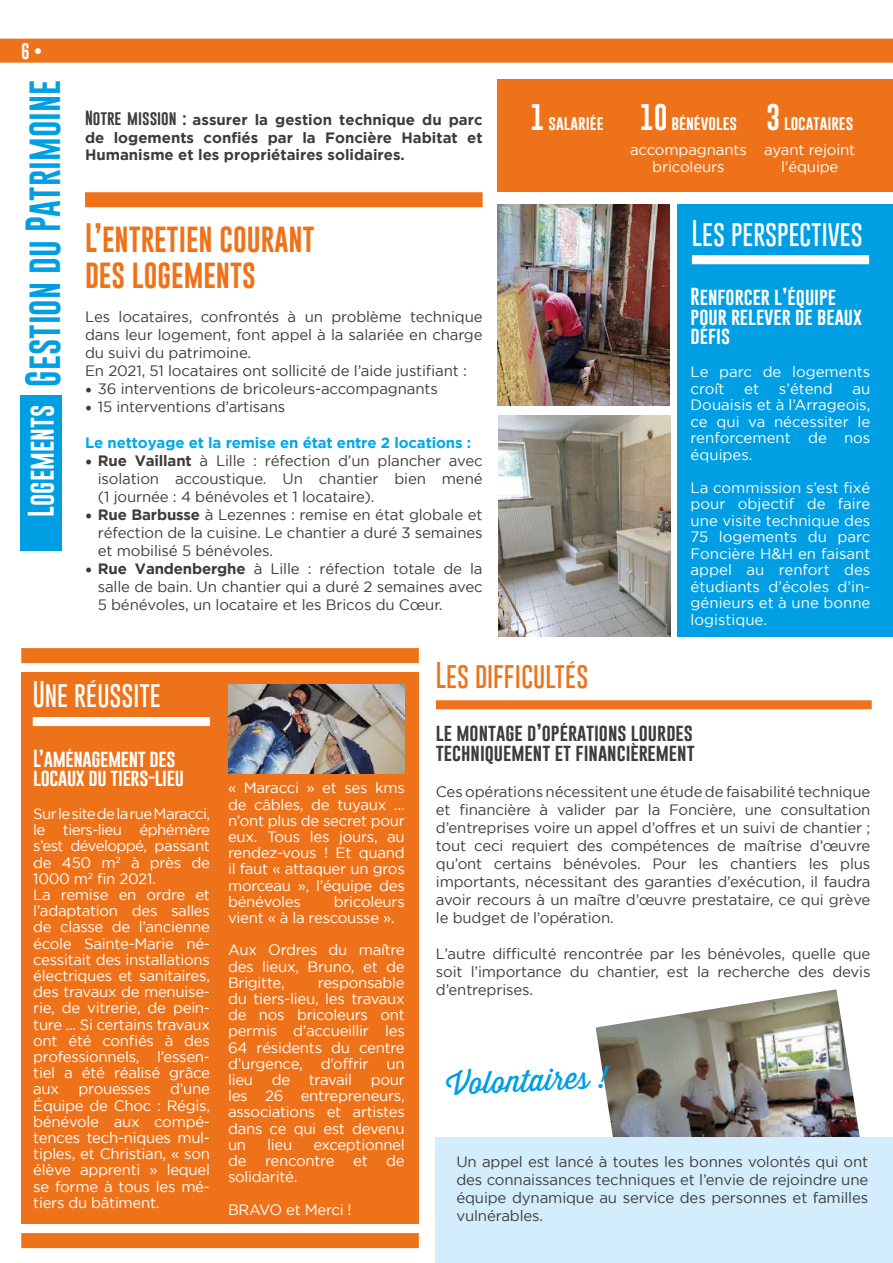
<style>
.page{position:relative;width:893px;height:1263px;background:#fff}
.page>*{position:absolute;margin:0;border:0;box-sizing:border-box;transform-origin:0 0}
.t1{font:36px "Gobold";color:#009fe3;scale:.9 1}
.t2{font:30px/36px "Gobold";color:#ee7219;scale:.9 1}
.t3{font:30px "Thirsty Script";color:#009fe3}
.t4{font:100 27px "Gobold";color:#fff;scale:.9 1}
.t5{font:100 27px "Gobold";color:#ee7219;scale:.9 1}
.t6{font:27px "Gobold";color:#fff;scale:.9 1}
.t7{font:18px/19.5px "Gobold";color:#3c3c3b}
.t8{font:18px/19.5px "Gobold";color:#fff}
.t9{font:18px/19.5px "Gobold";letter-spacing:-.02em;color:#fff}
.t10{font:16.5px "Gobold";color:#fff}
.t11{font:15px/16.2px "Gotham";letter-spacing:-.02em;color:#fff;text-align:justify}
.t12{font:15px/18px "Gotham";letter-spacing:-.01em;color:#3c3c3b;text-align:justify}
.t13{font:700 15px/18px "Gotham";color:#3c3c3b}
.t14{font:700 15px "Gotham";letter-spacing:-.01em;color:#00a8e7}
.t15{font:15px "Gobold";color:#fff}
.t16{font:15px/16.5px "Gotham";color:#fff}
.s1{font-family:"Gobold";font-weight:400}
.s2{font-family:"Minion Pro";font-size:18px}
.s3{font-family:"Minion Pro";font-weight:700;font-size:18px}
.s4{font-weight:700}
.s5{font-size:27px}
</style>
<div class="page">
<div style="left:0;top:39px;width:893px;height:24px;background:#ee7219"></div>
<div style="left:677px;top:204px;width:216px;height:432px;background:#009fe3"></div>
<div style="left:21px;top:672px;width:398px;height:552px;background:#ee7219"></div>
<img style="left:498px;top:416px;width:172px;height:220px">
<div style="left:20px;top:395px;width:42px;height:156px;background:#009fe3"></div>
<div style="left:498px;top:80px;width:395px;height:112px;background:#ee7219"></div>
<div style="left:85px;top:192px;width:398px;height:15px;background:#ee7219"></div>
<div style="left:21px;top:648px;width:398px;height:15px;background:#ee7219"></div>
<div style="left:21px;top:1233px;width:398px;height:15px;background:#ee7219"></div>
<img style="left:498px;top:204px;width:172px;height:202px">
<img style="left:228px;top:684px;width:177px;height:90px">
<div style="left:33px;top:717px;width:177px;height:9px;background:#fff"></div>
<div style="left:692px;top:255px;width:177px;height:9px;background:#fff"></div>
<img style="left:588px;top:989px;width:280px;height:149px">
<div style="left:436px;top:1138px;width:457px;height:125px;background:#d4edfc"></div>
<div style="left:436px;top:700px;width:436px;height:9px;background:#ee7219"></div>
<p class="t10" style="left:21px;top:40px;width:22px">6 •</p>
<h1 class="t1" style="left:20px;top:387px;width:343px;rotate:-90deg">Gestion du Patrimoine</h1>
<h3 class="t6" style="left:23px;top:517px;width:126px;rotate:-90deg">Logements</h3>
<p class="t13" style="left:85px;top:110px;width:399px"><span class="s1">Notre mission :</span> assurer la gestion technique du parc de logements confiés par la Foncière Habitat et</p>
<p class="t13" style="left:85px;top:145px;width:321px">Humanisme et les propriétaires solidaires.</p>
<h2 class="t2" style="left:85px;top:220px;width:257px">L’entretien courant des logements</h2>
<p class="t12" style="left:85px;top:308px;width:399px;text-align:left">Les locataires, confrontés à un problème technique dans leur logement, font appel à la salariée en charge du suivi du patrimoine.<br>En 2021, 51 locataires ont sollicité de l’aide justifiant :</p>
<p class="t12" style="left:85px;top:380px;width:354px"><span class="s2">•</span> 36 interventions de bricoleurs-accompagnants</p>
<p class="t12" style="left:85px;top:398px;width:202px"><span class="s2">•</span> 15 interventions d’artisans</p>
<p class="t14" style="left:85px;top:434px;width:388px">Le nettoyage et la remise en état entre 2 locations :</p>
<p class="t12" style="left:98px;top:452px;width:386px;text-indent:-13px"><span class="s3">•</span> <span class="s4">Rue Vaillant</span> à Lille : réfection d’un plancher avec isolation accoustique. Un chantier bien mené (1 journée : 4 bénévoles et 1 locataire).</p>
<p class="t12" style="left:98px;top:506px;width:386px;text-indent:-13px"><span class="s3">•</span> <span class="s4">Rue Barbusse</span> à Lezennes : remise en état globale et réfection de la cuisine. Le chantier a duré 3 semaines et mobilisé 5 bénévoles.</p>
<p class="t12" style="left:98px;top:560px;width:386px;text-indent:-13px"><span class="s3">•</span> <span class="s4">Rue Vandenberghe</span> à Lille : réfection totale de la salle de bain. Un chantier qui a duré 2 semaines avec 5 bénévoles, un locataire et les Bricos du Cœur.</p>
<p class="t15" style="left:531px;top:113px;width:74px"><span class="s5">1</span> salariée</p>
<p class="t15" style="left:640px;top:113px;width:215px"><span class="s5">10</span> bénévoles <span class="s5">3</span> locataires</p>
<p class="t11" style="left:630px;top:142px;width:118px;text-align:center">accompagnants bricoleurs</p>
<p class="t11" style="left:764px;top:142px;width:93px;text-align:center">ayant rejoint l’équipe</p>
<h3 class="t4" style="left:692px;top:215px;width:191px">Les perspectives</h3>
<p class="t8" style="left:691px;top:287px;width:173px">Renforcer l’équipe pour relever de beaux défis</p>
<p class="t16" style="left:691px;top:363px;width:181px">Le parc de logements croît</p>
<p class="t11" style="left:744px;top:380px;width:16px">et</p>
<p class="t11" style="left:779px;top:380px;width:55px">s’étend</p>
<p class="t11" style="left:691px;top:380px;width:181px;text-indent:162px">au Douaisis et à l’Arrageois, ce qui va nécessiter le renforcement de nos équipes.</p>
<p class="t11" style="left:691px;top:479px;width:181px">La commission s’est fixé pour objectif de faire une visite technique des 75 logements du parc Foncière H&amp;H en faisant appel au renfort des étudiants d’écoles d’in&shy;génieurs et à une bonne logistique.</p>
<h3 class="t4" style="left:33px;top:677px;width:144px">Une réussite</h3>
<p class="t9" style="left:33px;top:748px;width:152px">L’aménagement des locaux du tiers-lieu</p>
<p class="t11" style="left:33px;top:805px;width:178px;text-align:left">Sur le site de la rue Maracci, le tiers-lieu éphémère s’est développé, passant de 450 m<sup>2</sup> à près de<br>1000 m<sup>2</sup> fin 2021.<br>La remise en ordre et l’adaptation des salles de classe de l’ancienne école Sainte-Marie né&shy;cessitait des installations électriques et sanitaires, des travaux de menuise&shy;rie, de vitrerie, de pein&shy;ture ... Si certains travaux ont été confiés à des professionnels, l’essen&shy;tiel a été réalisé grâce aux</p>
<p class="t11" style="left:33px;top:1081px;width:178px;text-indent:137px">d’une Équipe de Choc : Régis, bénévole aux compé&shy;tences tech-niques mul&shy;tiples, et Christian, « son élève apprenti » lequel se forme à tous les mé&shy;tiers du bâtiment.</p>
<p class="t11" style="left:79px;top:1081px;width:74px">prouesses</p>
<p class="t11" style="left:228px;top:780px;width:178px">« Maracci » et ses kms de câbles, de tuyaux … n’ont plus de secret pour eux. Tous les jours, au rendez-vous ! Et quand il faut « attaquer un gros morceau », l’équipe des bénévoles</p>
<p class="t11" style="left:228px;top:893px;width:178px;text-indent:106px">bricoleurs vient « à la rescousse ».</p>
<p class="t11" style="left:228px;top:942px;width:178px">Aux Ordres du maître des lieux, Bruno, et de Brigitte,</p>
<p class="t11" style="left:228px;top:974px;width:178px;text-indent:90px">responsable du tiers-lieu, les travaux de nos bricoleurs ont permis d’accueillir les 64 résidents du centre d’urgence, d’offrir un lieu de travail pour les 26 entrepreneurs, associations et artistes dans ce qui est devenu un</p>
<p class="t11" style="left:228px;top:1136px;width:178px;text-indent:85px">exceptionnel de rencontre et de solidarité.</p>
<p class="t11" style="left:228px;top:1201px;width:125px">BRAVO et Merci !</p>
<p class="t11" style="left:267px;top:1136px;width:27px">lieu</p>
<h3 class="t5" style="left:436px;top:657px;width:171px">Les difficultés</h3>
<p class="t7" style="left:436px;top:723px;width:260px">le montage d’opérations lourdes techniquement et financièrement</p>
<p class="t12" style="left:436px;top:782px;width:436px">Ces opérations nécessitent une étude de faisabilité technique et financière à valider par la Foncière, une consultation d’entreprises voire un appel d’offres et un suivi de chantier ; tout ceci requiert des compétences de maîtrise d’œuvre qu’ont certains bénévoles. Pour les chantiers les plus importants, nécessitant des garanties d’exécution, il faudra avoir recours à un maître d’œuvre prestataire, ce qui grève le budget de l’opération.</p>
<p class="t12" style="left:436px;top:944px;width:436px">L’autre difficulté rencontrée par les bénévoles, quelle que soit l’importance du chantier, est la recherche des devis d’entreprises.</p>
<h2 class="t3" style="left:445px;top:1063px;width:162px;rotate:-3deg">Volontaires !</h2>
<p class="t12" style="left:456px;top:1152px;width:413px">Un appel est lancé à toutes les bonnes volontés qui ont des connaissances techniques et l’envie de rejoindre une équipe dynamique au service des personnes et familles vulnérables.</p>
</div>
